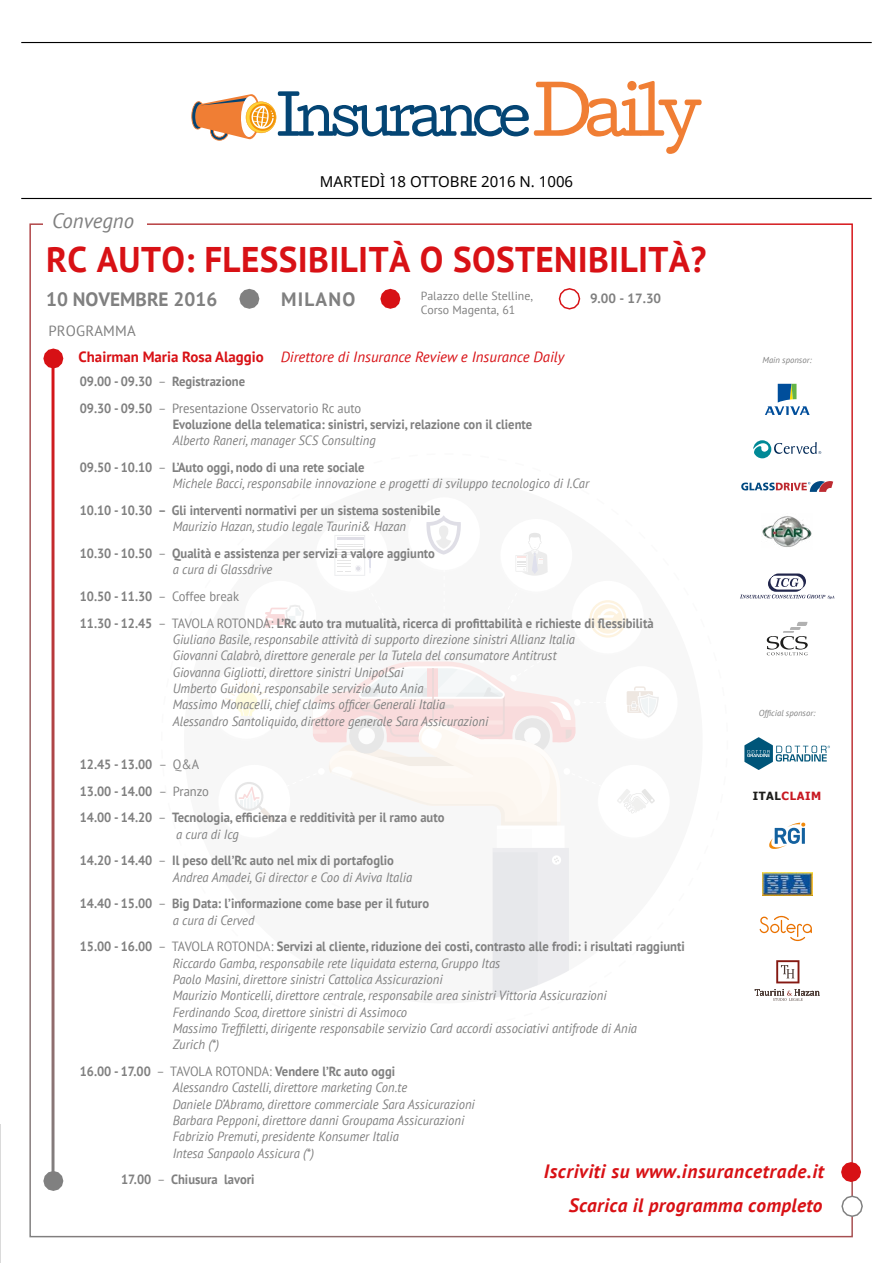
<style>
.page{position:relative;width:893px;height:1263px;background:#fff}
.page>*{position:absolute;margin:0;border:0;box-sizing:border-box;transform-origin:0 0}
.t1{font:700 35.55px "PT Sans";letter-spacing:.01em;color:#d81115}
.t2{font:italic 20.85px "PT Sans";color:#808080}
.t3{font:italic 700 19.35px "PT Sans";letter-spacing:.03em;color:#d81115}
.t4{font:700 19.35px "PT Sans";color:#808080}
.t5{font:15px "Noto Sans";color:#000}
.t6{font:italic 14.85px "PT Sans";color:#d81115}
.t7{font:14.85px "PT Sans";letter-spacing:.01em;color:#808080}
.t8{font:italic 13.35px/16.4px "PT Sans";color:#808080;scale:.94 1}
.t9{font:700 13.35px/26.7px "PT Sans";color:#808080;scale:.94 1}
.t10{font:700 13.35px "PT Sans";color:#808080}
.t11{font:11.85px/14.2px "PT Sans";color:#808080}
.t12{font:700 11.25px "Tahoma";letter-spacing:.05em;color:#c81922}
.t13{font:italic 8.7px "PT Sans";color:#808080}
.s1{font-weight:700;font-style:normal}
.s2{font-weight:400}
.s3{font-weight:400;font-style:italic}
.s4{font-style:normal}
.s5{color:#1d1d1b}
</style>
<div class="page">
<hr style="left:21px;top:42px;width:851px;height:1px;background:#000">
<hr style="left:21px;top:198px;width:851px;height:1px;background:#000">
<svg style="left:191px;top:81px;width:511px;height:73px"></svg>
<svg style="left:43px;top:1171px;width:20px;height:20px"></svg>
<svg style="left:43px;top:348px;width:20px;height:20px"></svg>
<svg style="left:239px;top:289px;width:20px;height:20px"></svg>
<svg style="left:380px;top:289px;width:20px;height:20px"></svg>
<svg style="left:558px;top:288px;width:23px;height:22px"></svg>
<svg style="left:841px;top:1162px;width:20px;height:20px"></svg>
<div style="left:184px;top:478px;width:519px;height:525px;background:#f7f7f7;border-radius:50%"></div>
<div style="left:211px;top:666px;width:71px;height:73px;background:#fff;border-radius:50%"></div>
<div style="left:606px;top:666px;width:72px;height:73px;background:#fff;border-radius:50%"></div>
<div style="left:598px;top:765px;width:72px;height:72px;background:#fff;border-radius:50%"></div>
<div style="left:219px;top:765px;width:71px;height:72px;background:#fff;border-radius:50%"></div>
<div style="left:408px;top:497px;width:72px;height:73px;background:#fff;border-radius:50%"></div>
<svg style="left:225px;top:515px;width:434px;height:483px"></svg>
<svg style="left:841px;top:1194px;width:22px;height:24px"></svg>
<svg style="left:765px;top:384px;width:45px;height:31px"></svg>
<svg style="left:767px;top:622px;width:41px;height:33px"></svg>
<img style="left:762px;top:872px;width:50px;height:23px">
<svg style="left:753px;top:440px;width:68px;height:18px"></svg>
<svg style="left:741px;top:481px;width:92px;height:11px"></svg>
<svg style="left:740px;top:573px;width:94px;height:26px"></svg>
<svg style="left:744px;top:737px;width:86px;height:33px"></svg>
<svg style="left:769px;top:823px;width:36px;height:26px"></svg>
<svg style="left:755px;top:989px;width:65px;height:12px"></svg>
<svg style="left:776px;top:960px;width:23px;height:23px"></svg>
<img style="left:762px;top:516px;width:50px;height:31px">
<svg style="left:759px;top:916px;width:53px;height:25px"></svg>
<hr style="left:0;top:1124px;width:1px;height:139px;background:#dadada">
<p class="t5" style="left:320px;top:171px;width:255px">MARTEDÌ 18 OTTOBRE 2016 N. 1006</p>
<h2 class="t2" style="left:52px;top:208px;width:83px">Convegno</h2>
<h1 class="t1" style="left:46px;top:236px;width:662px">RC AUTO: FLESSIBILITÀ O SOSTENIBILITÀ?</h1>
<h3 class="t4" style="left:46px;top:286px;width:173px">10 NOVEMBRE 2016</h3>
<p class="t11" style="left:421px;top:288px;width:114px">Palazzo delle Stelline,<br>Corso Magenta, 61</p>
<h3 class="t4" style="left:281px;top:286px;width:76px">MILANO</h3>
<p class="t10" style="left:590px;top:289px;width:73px">9.00 - 17.30</p>
<p class="t7" style="left:48px;top:321px;width:89px">PROGRAMMA</p>
<p class="t6" style="left:79px;top:348px;width:487px"><span class="s1">Chairman Maria Rosa Alaggio</span> Direttore di Insurance Review e Insurance Daily</p>
<p class="t13" style="left:762px;top:354px;width:51px">Main sponsor:</p>
<p class="t9" style="left:80px;top:368px;width:301px">09.00 - 09.30 <span class="s2">–</span> Registrazione<br>09.30 - 09.50 <span class="s2">– Presentazione Osservatorio Rc auto</span></p>
<p class="t9" style="left:173px;top:411px;width:384px">Evoluzione della telematica: sinistri, servizi, relazione con il cliente</p>
<p class="t9" style="left:80px;top:427px;width:316px;text-indent:93px"><span class="s3">Alberto Raneri, manager SCS Consulting<br></span>09.50 - 10.10 <span class="s2">–</span> L’Auto oggi, nodo di una rete sociale</p>
<p class="t8" style="left:173px;top:475px;width:445px">Michele Bacci, responsabile innovazione e progetti di sviluppo tecnologico di I.Car</p>
<p class="t9" style="left:80px;top:497px;width:385px">10.10 - 10.30 – Gli interventi normativi per un sistema sostenibile</p>
<p class="t9" style="left:80px;top:513px;width:379px;text-indent:93px"><span class="s3">Maurizio Hazan, studio legale Taurini&amp; Hazan<br></span>10.30 - 10.50 <span class="s2">–</span> Qualità e assistenza per servizi a valore aggiunto</p>
<p class="t9" style="left:80px;top:556px;width:612px;text-indent:93px"><span class="s3">a cura di Glassdrive<br></span>10.50 - 11.30 <span class="s2">– Coffee break<br></span>11.30 - 12.45 <span class="s2">– TAVOLA ROTONDA:</span> L’Rc auto tra mutualità, ricerca di profittabilità e richieste di flessibilità</p>
<p class="t8" style="left:173px;top:631px;width:430px">Giuliano Basile, responsabile attività di supporto direzione sinistri Allianz Italia Giovanni Calabrò, direttore generale per la Tutela del consumatore Antitrust Giovanna Gigliotti, direttore sinistri UnipolSai<br>Umberto Guidoni, responsabile servizio Auto Ania<br>Massimo Monacelli, chief claims officer Generali Italia<br>Alessandro Santoliquido, direttore generale Sara Assicurazioni</p>
<p class="t9" style="left:80px;top:750px;width:390px">12.45 - 13.00 <span class="s2">– Q&amp;A<br></span>13.00 - 14.00 <span class="s2">– Pranzo<br></span>14.00 - 14.20 <span class="s2">–</span> Tecnologia, efficienza e redditività per il ramo auto</p>
<p class="t9" style="left:80px;top:820px;width:336px;text-indent:96px"><span class="s3">a cura di Icg<br></span>14.20 - 14.40 <span class="s2">–</span> Il peso dell’Rc auto nel mix di portafoglio</p>
<p class="t9" style="left:80px;top:863px;width:373px;text-indent:93px"><span class="s3">Andrea Amadei, Gi director e Coo di Aviva Italia<br></span>14.40 - 15.00 <span class="s2">–</span> Big Data: l’informazione come base per il futuro</p>
<p class="t9" style="left:80px;top:906px;width:645px;text-indent:93px"><span class="s3">a cura di Cerved<br></span>15.00 - 16.00 <span class="s2">– TAVOLA ROTONDA:</span> Servizi al cliente, riduzione dei costi, contrasto alle frodi: i risultati raggiunti</p>
<p class="t8" style="left:173px;top:955px;width:496px">Riccardo Gamba, responsabile rete liquidata esterna, Gruppo Itas<br>Paolo Masini, direttore sinistri Cattolica Assicurazioni<br>Maurizio Monticelli, direttore centrale, responsabile area sinistri Vittoria Assicurazioni Ferdinando Scoa, direttore sinistri di Assimoco<br>Massimo Treffiletti, dirigente responsabile servizio Card accordi associativi antifrode di Ania Zurich (*)</p>
<p class="t8" style="left:173px;top:1063px;width:323px;text-indent:-93px"><span class="s1">16.00 - 17.00</span> <span class="s4">– TAVOLA ROTONDA:</span> <span class="s1">Vendere l’Rc auto oggi<br></span>Alessandro Castelli, direttore marketing Con.te<br>Daniele D’Abramo, direttore commerciale Sara Assicurazioni Barbara Pepponi, direttore danni Groupama Assicurazioni Fabrizio Premuti, presidente Konsumer Italia<br>Intesa Sanpaolo Assicura (*)</p>
<p class="t9" style="left:121px;top:1166px;width:144px">17.00 <span class="s2">–</span> Chiusura lavori</p>
<p class="t13" style="left:759px;top:707px;width:58px">Official sponsor:</p>
<p class="t12" style="left:753px;top:788px;width:70px"><span class="s5">ITAL</span>CLAIM</p>
<h3 class="t3" style="left:544px;top:1158px;width:282px">Iscriviti su www.insurancetrade.it</h3>
<h3 class="t3" style="left:569px;top:1192px;width:255px">Scarica il programma completo</h3>
</div>
